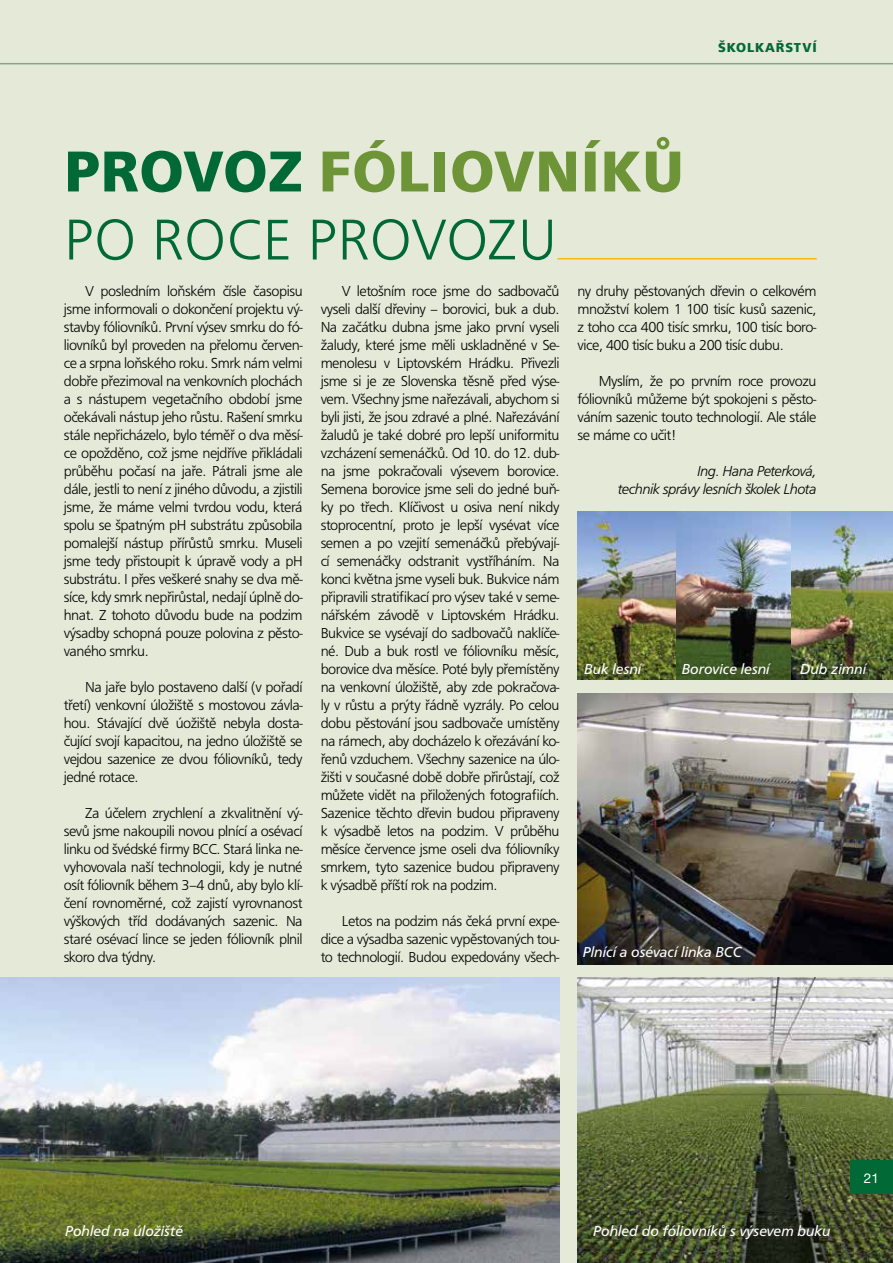
<style>
.page{position:relative;width:893px;height:1263px;background:#e5e9d7}
.page>*{position:absolute;margin:0;border:0;box-sizing:border-box;transform-origin:0 0}
.t1{font:700 59.7px/68.1px "F015 TOT";letter-spacing:.015em;color:#6e9438}
.t2{font:300 59.7px "F015 TOT";color:#006935}
.t3{font:300 15px/18px "F015 TOT";letter-spacing:-.03em;color:#000;text-align:justify}
.t4{font:italic 15px "F015 TOT";color:#fff}
.t5{font:italic 300 15px/18px "F015 TOT";letter-spacing:-.03em;color:#000;text-align:right}
.t6{font:700 13.5px "F015 TOT";letter-spacing:.075em;color:#006935}
.t7{font:13.5px "Helvetica Neue LT Pro";color:#fff}
.s1{color:#006935}
.s2{font-weight:300;color:#006935}
</style>
<div class="page">
<hr style="left:0;top:63px;width:893px;height:1px;background:#78ab8b">
<img style="left:685px;top:512px;width:208px;height:167px">
<img style="left:578px;top:512px;width:107px;height:167px">
<img style="left:578px;top:694px;width:315px;height:271px">
<img style="left:0;top:977px;width:560px;height:286px">
<img style="left:578px;top:977px;width:315px;height:286px">
<hr style="left:557px;top:258px;width:260px;height:1px;background:#fbba07">
<div style="left:850px;top:1160px;width:43px;height:34px;background:#006935"></div>
<h1 class="t1" style="left:64px;top:138px;width:621px"><span class="s1">PROVOZ</span> FÓLIOVNÍKŮ <span class="s2">po roce</span></h1>
<h1 class="t2" style="left:308px;top:206px;width:36px">provozu</h1>
<p class="t6" style="left:718px;top:40px;width:100px">ŠKOLKAŘSTVÍ</p>
<p class="t3" style="left:64px;top:282px;width:240px;text-indent:21px">V posledním loňském čísle časopisu jsme informovali o dokončení projektu vý&shy;stavby fóliovníků. První výsev smrku do fó&shy;liovníků byl proveden na přelomu červen&shy;ce a srpna loňského roku. Smrk nám velmi dobře přezimoval na venkovních plochách a s nástupem vegetačního období jsme očekávali nástup jeho růstu. Rašení smrku stále nepřicházelo, bylo téměř o dva měsí&shy;ce opožděno, což jsme nejdříve přikládali průběhu počasí na jaře. Pátrali jsme ale dále, jestli to není z jiného důvodu, a zjistili jsme, že máme velmi tvrdou vodu, která spolu se špatným pH substrátu způsobila pomalejší nástup přírůstů smrku. Museli jsme tedy přistoupit k úpravě vody a pH substrátu. I přes veškeré snahy se dva mě&shy;síce, kdy smrk nepřirůstal, nedají úplně do&shy;hnat. Z tohoto důvodu bude na podzim výsadby schopná pouze polovina z pěsto&shy;vaného smrku.</p>
<p class="t3" style="left:64px;top:678px;width:241px;text-indent:21px">Na jaře bylo postaveno další (v pořadí třetí) venkovní úložiště s mostovou závla&shy;hou. Stávající dvě úožiště nebyla dosta&shy;čující svojí kapacitou, na jedno úložiště se vejdou sazenice ze dvou fóliovníků, tedy jedné rotace.</p>
<p class="t3" style="left:64px;top:804px;width:241px;text-indent:21px">Za účelem zrychlení a zkvalitnění vý&shy;sevů jsme nakoupili novou plnící a osévací linku od švédské firmy BCC. Stará linka ne&shy;vyhovovala naší technologii, kdy je nutné osít fóliovník během 3–4 dnů, aby bylo klí&shy;čení rovnoměrné, což zajistí vyrovnanost výškových tříd dodávaných sazenic. Na staré osévací lince se jeden fóliovník plnil skoro dva týdny.</p>
<p class="t3" style="left:321px;top:282px;width:241px;text-indent:21px">V letošním roce jsme do sadbovačů vyseli další dřeviny – borovici, buk a dub.<br>Na začátku dubna jsme jako první vyseli žaludy, které jsme měli uskladněné v Se&shy;menolesu v Liptovském Hrádku. Přivezli jsme si je ze Slovenska těsně před výse&shy;vem. Všechny jsme nařezávali, abychom si byli jisti, že jsou zdravé a plné. Nařezávání žaludů je také dobré pro lepší uniformitu vzcházení semenáčků. Od 10. do 12. dub&shy;na jsme pokračovali výsevem borovice.<br>Semena borovice jsme seli do jedné buň&shy;ky po třech. Klíčivost u osiva není nikdy stoprocentní, proto je lepší vysévat více semen a po vzejití semenáčků přebývají&shy;cí semenáčky odstranit vystříháním. Na konci května jsme vyseli buk. Bukvice nám připravili stratifikací pro výsev také v seme&shy;nářském závodě v Liptovském Hrádku.<br>Bukvice se vysévají do sadbovačů naklíče&shy;né. Dub a buk rostl ve fóliovníku měsíc, borovice dva měsíce. Poté byly přemístěny na venkovní úložiště, aby zde pokračova&shy;ly v růstu a prýty řádně vyzrály. Po celou dobu pěstování jsou sadbovače umístěny na rámech, aby docházelo k ořezávání ko&shy;řenů vzduchem. Všechny sazenice na úlo&shy;žišti v současné době dobře přirůstají, což můžete vidět na přiložených fotografiích.<br>Sazenice těchto dřevin budou připraveny k výsadbě letos na podzim. V průběhu měsíce července jsme oseli dva fóliovníky smrkem, tyto sazenice budou připraveny k výsadbě příští rok na podzim.</p>
<p class="t3" style="left:321px;top:912px;width:240px;text-indent:21px">Letos na podzim nás čeká první expe&shy;dice a výsadba sazenic vypěstovaných tou&shy;to technologií. Budou expedovány všech-</p>
<p class="t3" style="left:578px;top:282px;width:240px">ny druhy pěstovaných dřevin o celkovém množství kolem 1 100 tisíc kusů sazenic, z toho cca 400 tisíc smrku, 100 tisíc boro&shy;vice, 400 tisíc buku a 200 tisíc dubu.</p>
<p class="t3" style="left:578px;top:372px;width:240px;text-indent:21px">Myslím, že po prvním roce provozu fóliovníků můžeme být spokojeni s pěsto&shy;váním sazenic touto technologií. Ale stále se máme co učit!</p>
<p class="t5" style="left:617px;top:462px;width:200px">Ing. Hana Peterková,<br>technik správy lesních školek Lhota</p>
<p class="t4" style="left:584px;top:660px;width:59px">Buk lesní</p>
<p class="t4" style="left:682px;top:660px;width:89px">Borovice lesní</p>
<p class="t4" style="left:800px;top:660px;width:67px">Dub zimní</p>
<p class="t4" style="left:583px;top:943px;width:160px">Plnící a osévací linka BCC</p>
<p class="t7" style="left:864px;top:1170px;width:17px">21</p>
<p class="t4" style="left:65px;top:1222px;width:120px">Pohled na úložiště</p>
<p class="t4" style="left:593px;top:1222px;width:239px">Pohled do fóliovníků s výsevem buku</p>
</div>
